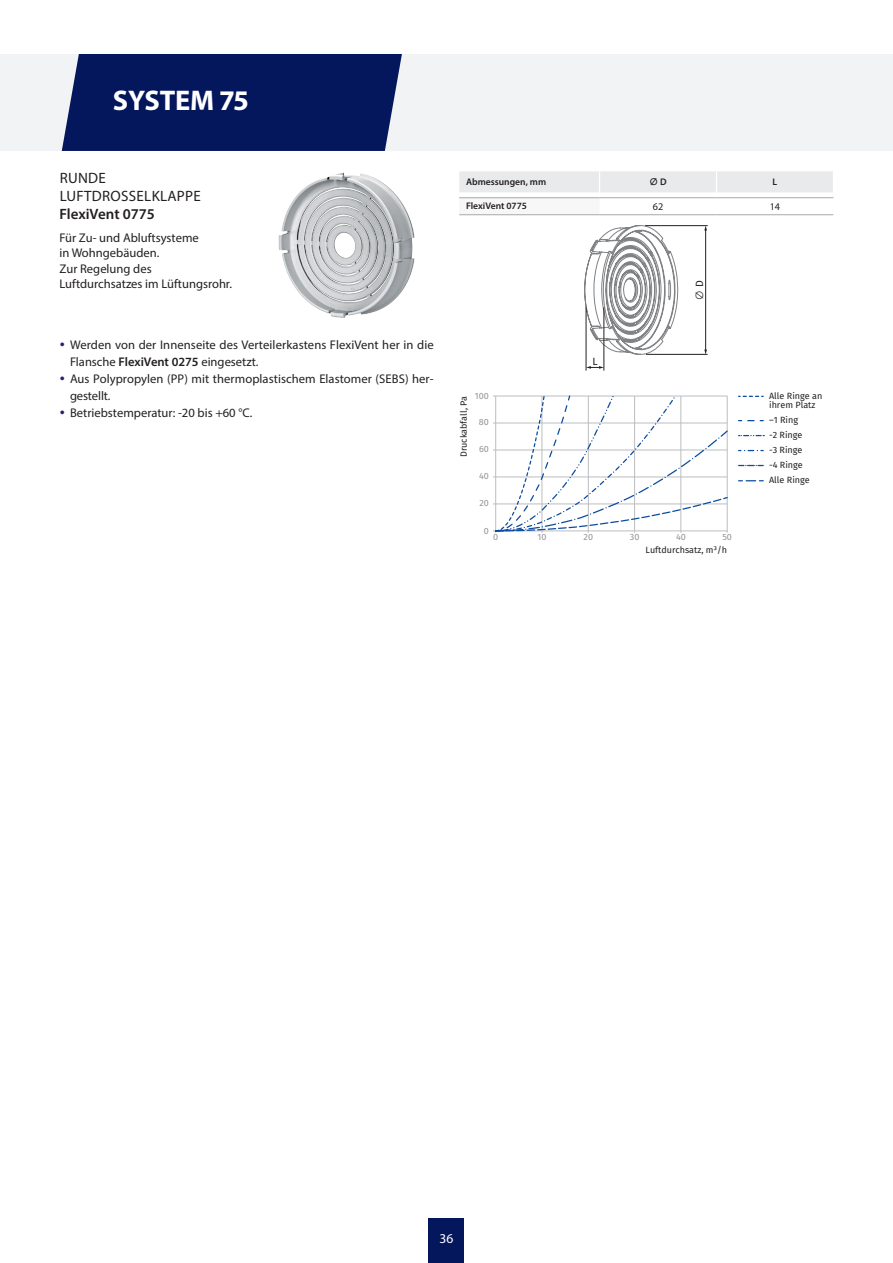
<style>
.page{position:relative;width:893px;height:1263px;background:#fff}
.page>*{position:absolute;margin:0;border:0;box-sizing:border-box;transform-origin:0 0}
.t1{font:700 28.5px "Myriad Pro";letter-spacing:-.01em;color:#fff}
.t2{font:15px/18px "Myriad Pro";letter-spacing:.02em;color:#231f20}
.t3{font:600 15px "Myriad Pro";color:#231f20}
.t4{font:13.5px "Myriad Pro";color:#fff}
.t5{font:12.6px/15.1px "Myriad Pro";color:#231f20}
.t6{font:10.5px "Fira Sans";color:#231f20}
.t7{font:10.2px "Myriad Pro";color:#231f20}
.t8{font:600 9.6px "Myriad Pro";color:#231f20}
.t9{font:700 9.6px "Fira Sans";color:#231f20}
.t10{font:9px/15px "Fira Sans";color:#231f20}
.t11{font:9px "Fira Sans";color:#939598}
.s1{color:#242076}
.s2{font-weight:600}
.s3{font-family:"Myriad Pro";font-weight:600}
</style>
<div class="page">
<div style="left:429px;top:1218px;width:35px;height:45px;background:#04175c"></div>
<div style="left:0;top:54px;width:893px;height:97px;background:#f2f3f4"></div>
<div style="left:62px;top:54px;width:340px;height:97px;background:#04175c"></div>
<svg style="left:459px;top:171px;width:375px;height:44px"></svg>
<hr style="left:459px;top:197px;width:141px;height:1px;background:#a8a9ad">
<hr style="left:600px;top:197px;width:116px;height:1px;background:#a8a9ad">
<hr style="left:716px;top:197px;width:117px;height:1px;background:#a8a9ad">
<svg style="left:584px;top:225px;width:94px;height:130px"></svg>
<hr style="left:645px;top:225px;width:63px;height:1px;background:#231f20">
<hr style="left:646px;top:354px;width:62px;height:1px;background:#231f20">
<hr style="left:705px;top:230px;width:1px;height:120px;background:#231f20">
<svg style="left:587px;top:366px;width:17px;height:3px"></svg>
<hr style="left:586px;top:307px;width:1px;height:64px;background:#231f20">
<hr style="left:604px;top:307px;width:1px;height:64px;background:#231f20">
<svg style="left:493px;top:395px;width:235px;height:138px"></svg>
<svg style="left:739px;top:396px;width:24px;height:1px"></svg>
<svg style="left:739px;top:435px;width:25px;height:1px"></svg>
<svg style="left:739px;top:450px;width:24px;height:1px"></svg>
<svg style="left:739px;top:480px;width:24px;height:1px"></svg>
<svg style="left:739px;top:465px;width:24px;height:1px"></svg>
<img style="left:278px;top:172px;width:137px;height:146px">
<h1 class="t1" style="left:113px;top:82px;width:137px">SYSTEM 75</h1>
<p class="t2" style="left:60px;top:168px;width:143px">RUNDE<br>LUFTDROSSELKLAPPE</p>
<p class="t3" style="left:60px;top:204px;width:97px">FlexiVent 0775</p>
<p class="t5" style="left:60px;top:230px;width:174px">Für Zu- und Abluftsysteme<br>in Wohngebäuden.<br>Zur Regelung des<br>Luftdurchsatzes im Lüftungsrohr.</p>
<p class="t5" style="left:70px;top:336px;width:365px;line-height:17px;text-indent:-10px"><span class="s1">•</span> Werden von der Innenseite des Verteilerkastens FlexiVent her in die<br>Flansche <span class="s2">FlexiVent 0275</span> eingesetzt.</p>
<p class="t5" style="left:70px;top:370px;width:364px;line-height:17px;text-indent:-10px"><span class="s1">•</span> Aus Polypropylen (PP) mit thermoplastischem Elastomer (SEBS) her&shy;gestellt.</p>
<p class="t5" style="left:60px;top:405px;width:194px"><span class="s1">•</span> Betriebstemperatur: -20 bis +60 °C.</p>
<p class="t8" style="left:466px;top:176px;width:82px">Abmessungen, mm</p>
<p class="t9" style="left:649px;top:175px;width:19px">∅ <span class="s3">D</span></p>
<p class="t8" style="left:773px;top:176px;width:6px">L</p>
<p class="t8" style="left:466px;top:200px;width:63px">FlexiVent 0775</p>
<p class="t7" style="left:653px;top:200px;width:12px">62</p>
<p class="t7" style="left:770px;top:200px;width:12px">14</p>
<p class="t11" style="left:475px;top:390px;width:15px">100</p>
<p class="t10" style="left:457px;top:457px;width:63px;rotate:-90deg">Druckabfall, Pa</p>
<p class="t11" style="left:479px;top:415px;width:11px">80</p>
<p class="t11" style="left:479px;top:442px;width:11px">60</p>
<p class="t11" style="left:479px;top:469px;width:11px">40</p>
<p class="t11" style="left:479px;top:496px;width:11px">20</p>
<p class="t6" style="left:592px;top:354px;width:7px">L</p>
<p class="t6" style="left:692px;top:300px;width:20px;rotate:-90deg">∅ D</p>
<p class="t11" style="left:484px;top:524px;width:7px">0</p>
<p class="t11" style="left:493px;top:531px;width:7px">0</p>
<p class="t11" style="left:537px;top:531px;width:10px">10</p>
<p class="t11" style="left:584px;top:531px;width:11px">20</p>
<p class="t11" style="left:630px;top:531px;width:11px">30</p>
<p class="t11" style="left:676px;top:531px;width:11px">40</p>
<p class="t11" style="left:722px;top:531px;width:11px">50</p>
<p class="t10" style="left:645px;top:543px;width:83px">Luftdurchsatz, m³/h</p>
<p class="t10" style="left:769px;top:392px;width:55px;line-height:9px">Alle Ringe an ihrem Platz</p>
<p class="t10" style="left:769px;top:413px;width:42px">–1 Ring<br>-2 Ringe -3 Ringe -4 Ringe<br>Alle Ringe</p>
<p class="t4" style="left:440px;top:1230px;width:15px">36</p>
</div>
